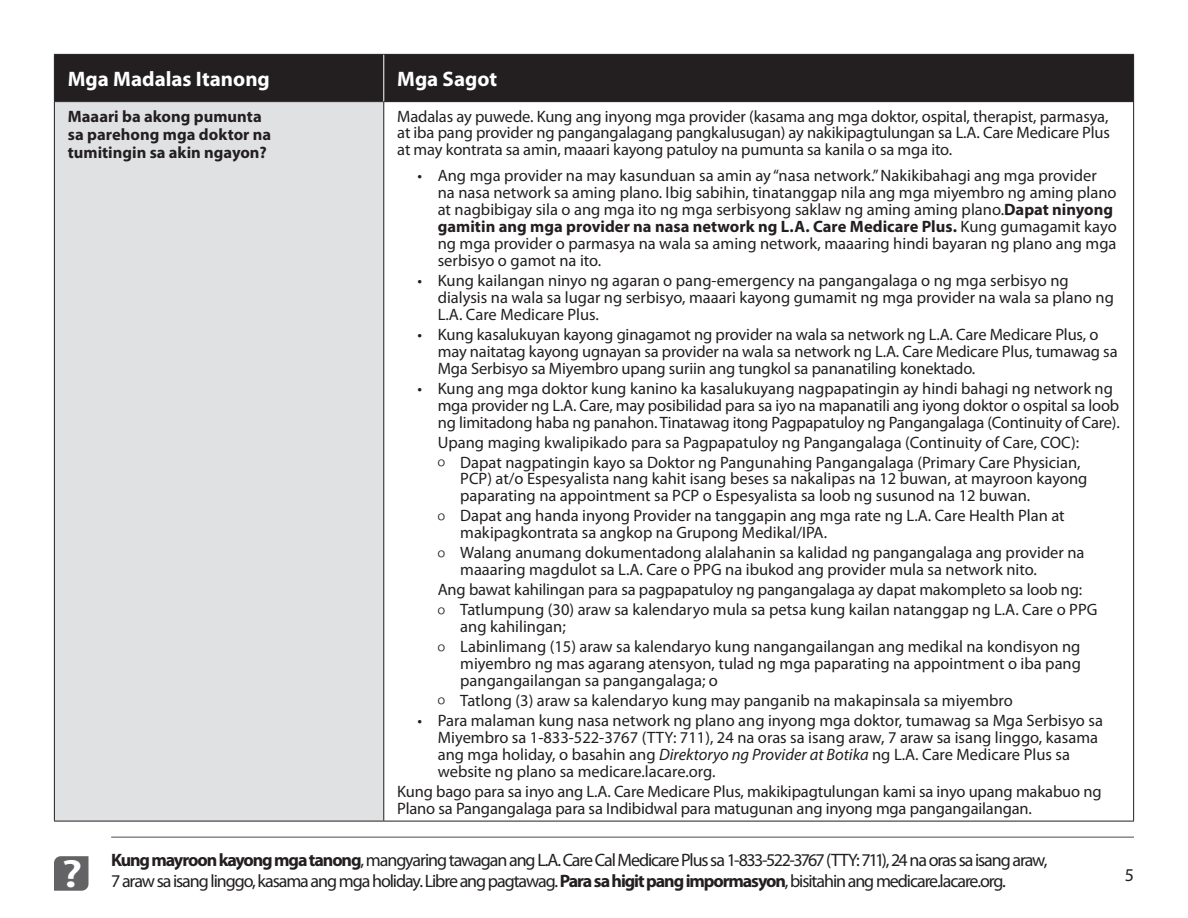
<style>
.page{position:relative;width:1188px;height:918px;background:#fff}
.page>*{position:absolute;margin:0;border:0;box-sizing:border-box;transform-origin:0 0}
.t1{font:700 21px "Myriad Pro";color:#fff}
.t2{font:18px/21px "Myriad Pro";letter-spacing:-.06em;color:#231f20}
.t3{font:16.5px/17px "Myriad Pro";color:#231f20}
.t4{font:700 16.5px/18px "Myriad Pro";color:#231f20}
.s1{font-weight:700}
.s2{font-weight:300;font-size:21.45px}
.s3{font-style:italic}
.s4{font-weight:600;font-size:39.45px;color:#fff}
</style>
<div class="page">
<svg style="left:54px;top:856px;width:34px;height:35px"></svg>
<hr style="left:111px;top:837px;width:1023px;height:1px;background:#524a47">
<div style="left:55px;top:55px;width:1078px;height:46px;background:#231f20"></div>
<div style="left:54px;top:102px;width:330px;height:719px;background:#e0e1e3"></div>
<hr style="left:54px;top:102px;width:1px;height:719px;background:#231f20">
<hr style="left:383px;top:102px;width:1px;height:719px;background:#231f20">
<hr style="left:1133px;top:102px;width:1px;height:719px;background:#231f20">
<hr style="left:54px;top:821px;width:330px;height:1px;background:#231f20">
<hr style="left:384px;top:821px;width:750px;height:1px;background:#231f20">
<hr style="left:54px;top:54px;width:330px;height:1px;background:#231f20">
<hr style="left:54px;top:55px;width:1px;height:46px;background:#231f20">
<hr style="left:384px;top:54px;width:750px;height:1px;background:#231f20">
<hr style="left:1133px;top:55px;width:1px;height:46px;background:#231f20">
<hr style="left:54px;top:101px;width:330px;height:1px;background:#231f20">
<hr style="left:384px;top:101px;width:750px;height:1px;background:#231f20">
<hr style="left:383px;top:55px;width:1px;height:46px;background:#fff">
<p class="t1" style="left:68px;top:65px;width:204px">Mga Madalas Itanong</p>
<p class="t1" style="left:397px;top:65px;width:102px">Mga Sagot</p>
<p class="t4" style="left:68px;top:106px;width:205px">Maaari ba akong pumunta sa parehong mga doktor na tumitingin sa akin ngayon?</p>
<p class="t3" style="left:397px;top:107px;width:714px;text-align:justify">Madalas ay puwede. Kung ang inyong mga provider (kasama ang mga doktor, ospital, therapist, parmasya, at iba pang provider ng pangangalagang pangkalusugan) ay nakikipagtulungan sa L.A. Care Medicare Plus at may kontrata sa amin, maaari kayong patuloy na pumunta sa kanila o sa mga ito.</p>
<p class="t3" style="left:438px;top:167px;width:680px;text-indent:-20px">• Ang mga provider na may kasunduan sa amin ay “nasa network.” Nakikibahagi ang mga provider na nasa network sa aming plano. Ibig sabihin, tinatanggap nila ang mga miyembro ng aming plano at nagbibigay sila o ang mga ito ng mga serbisyong saklaw ng aming aming plano.<span class="s1">Dapat ninyong gamitin ang mga provider na nasa network ng L.A. Care Medicare Plus.</span> Kung gumagamit kayo ng mga provider o parmasya na wala sa aming network, maaaring hindi bayaran ng plano ang mga serbisyo o gamot na ito.</p>
<p class="t3" style="left:438px;top:272px;width:678px;text-indent:-20px">• Kung kailangan ninyo ng agaran o pang-emergency na pangangalaga o ng mga serbisyo ng dialysis na wala sa lugar ng serbisyo, maaari kayong gumamit ng mga provider na wala sa plano ng<br>L.A. Care Medicare Plus.</p>
<p class="t3" style="left:438px;top:326px;width:681px;text-indent:-20px">• Kung kasalukuyan kayong ginagamot ng provider na wala sa network ng L.A. Care Medicare Plus, o may naitatag kayong ugnayan sa provider na wala sa network ng L.A. Care Medicare Plus, tumawag sa<br>Mga Serbisyo sa Miyembro upang suriin ang tungkol sa pananatiling konektado.</p>
<p class="t3" style="left:438px;top:379px;width:684px;text-indent:-20px">• Kung ang mga doktor kung kanino ka kasalukuyang nagpapatingin ay hindi bahagi ng network ng mga provider ng L.A. Care, may posibilidad para sa iyo na mapanatili ang iyong doktor o ospital sa loob ng limitadong haba ng panahon. Tinatawag itong Pagpapatuloy ng Pangangalaga (Continuity of Care).</p>
<p class="t3" style="left:438px;top:432px;width:644px;line-height:20px">Upang maging kwalipikado para sa Pagpapatuloy ng Pangangalaga (Continuity of Care, COC): <span class="s2">º</span> Dapat nagpatingin kayo sa Doktor ng Pangunahing Pangangalaga (Primary Care Physician,</p>
<p class="t3" style="left:460px;top:470px;width:629px">PCP) at/o Espesyalista nang kahit isang beses sa nakalipas na 12 buwan, at mayroon kayong paparating na appointment sa PCP o Espesyalista sa loob ng susunod na 12 buwan.</p>
<p class="t3" style="left:460px;top:507px;width:606px;text-indent:-23px"><span class="s2">º</span> Dapat ang handa inyong Provider na tanggapin ang mga rate ng L.A. Care Health Plan at makipagkontrata sa angkop na Grupong Medikal/IPA.</p>
<p class="t3" style="left:460px;top:544px;width:626px;text-indent:-23px"><span class="s2">º</span> Walang anumang dokumentadong alalahanin sa kalidad ng pangangalaga ang provider na maaaring magdulot sa L.A. Care o PPG na ibukod ang provider mula sa network nito.</p>
<p class="t3" style="left:438px;top:579px;width:661px;line-height:20px">Ang bawat kahilingan para sa pagpapatuloy ng pangangalaga ay dapat makompleto sa loob ng:<br><span class="s2">º</span> Tatlumpung (30) araw sa kalendaryo mula sa petsa kung kailan natanggap ng L.A. Care o PPG</p>
<p class="t3" style="left:438px;top:616px;width:644px;line-height:20px;text-indent:23px">ang kahilingan;<br><span class="s2">º</span> Labinlimang (15) araw sa kalendaryo kung nangangailangan ang medikal na kondisyon ng</p>
<p class="t3" style="left:460px;top:655px;width:622px">miyembro ng mas agarang atensyon, tulad ng mga paparating na appointment o iba pang pangangailangan sa pangangalaga; o</p>
<p class="t3" style="left:438px;top:692px;width:577px"><span class="s2">º</span> Tatlong (3) araw sa kalendaryo kung may panganib na makapinsala sa miyembro</p>
<p class="t3" style="left:438px;top:712px;width:667px;text-indent:-20px">• Para malaman kung nasa network ng plano ang inyong mga doktor, tumawag sa Mga Serbisyo sa Miyembro sa 1-833-522-3767 (TTY: 711), 24 na oras sa isang araw, 7 araw sa isang linggo, kasama ang mga holiday, o basahin ang <span class="s3">Direktoryo ng Provider at Botika</span> ng L.A. Care Medicare Plus sa website ng plano sa medicare.lacare.org.</p>
<p class="t3" style="left:397px;top:782px;width:706px">Kung bago para sa inyo ang L.A. Care Medicare Plus, makikipagtulungan kami sa inyo upang makabuo ng<br>Plano sa Pangangalaga para sa Indibidwal para matugunan ang inyong mga pangangailangan.</p>
<p class="t2" style="left:62px;top:849px;width:987px;text-indent:50px"><span class="s1">Kung mayroon kayong mga tanong</span>, mangyaring tawagan ang L.A. Care Cal Medicare Plus sa 1-833-522-3767 (TTY: 711), 24 na oras sa isang araw, <span class="s4">?</span> 7 araw sa isang linggo, kasama ang mga holiday. Libre ang pagtawag. <span class="s1">Para sa higit pang impormasyon</span>, bisitahin ang medicare.lacare.org.</p>
<p class="t2" style="left:1125px;top:864px;width:11px">5</p>
</div>
